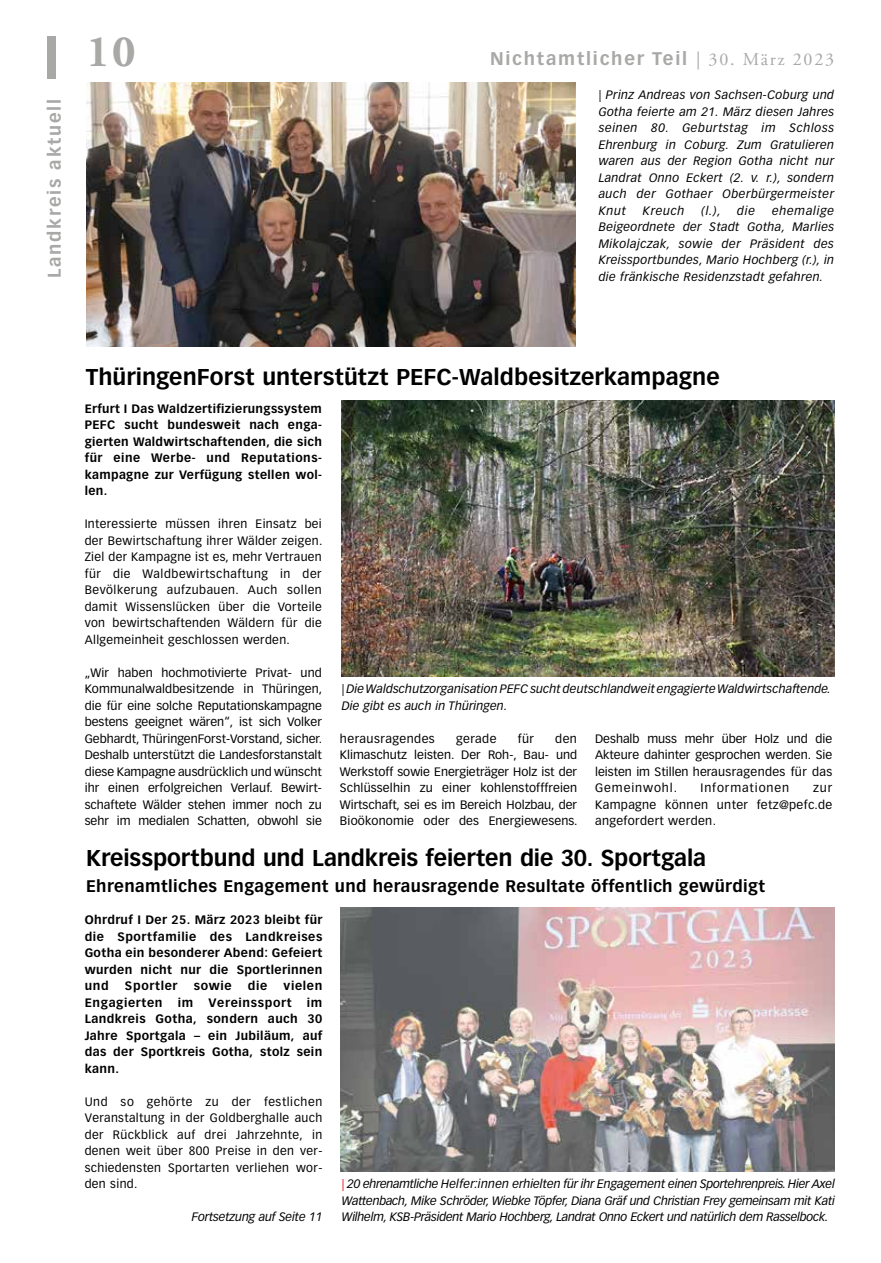
<style>
.page{position:relative;width:881px;height:1263px;background:#fff}
.page>*{position:absolute;margin:0;border:0;box-sizing:border-box;transform-origin:0 0}
.t1{font:700 45px "Adobe Garamond Pro";color:#a8a8a7}
.t2{font:700 22.5px "Vectora LT Pro";color:#000}
.t3{font:700 18px "Vectora LT Pro";letter-spacing:.1em;color:#a8a8a7}
.t4{font:700 16.5px "Vectora LH";letter-spacing:.025em;color:#000}
.t5{font:12px/16.5px "Vectora LT Pro";letter-spacing:.01em;color:#000;text-align:justify}
.t6{font:italic 12px/16.5px "Vectora LT Pro";letter-spacing:.01em;color:#000;text-align:justify}
.t7{font:700 12px/16.5px "Vectora LT Pro";letter-spacing:.03em;color:#000;text-align:justify}
.t8{font:700 12px "Vectora LT Pro";letter-spacing:.055em;color:#000}
.t9{font:italic 12px "Vectora LT Pro";letter-spacing:-.01em;color:#000}
.t10{font:12px "Vectora LT Pro";letter-spacing:.04em;color:#000}
.t11{font:12px "Vectora LT Pro";letter-spacing:.075em;color:#000}
.s1{font-family:"Adobe Garamond Pro";font-weight:400}
.s2{color:#e30613}
</style>
<div class="page">
<div style="left:47px;top:36px;width:8px;height:43px;background:#a8a8a7"></div>
<img style="left:86px;top:83px;width:489px;height:264px">
<img style="left:341px;top:400px;width:493px;height:277px">
<img style="left:340px;top:908px;width:494px;height:264px">
<h3 class="t3" style="left:43px;top:278px;width:181px;rotate:-90deg">Landkreis aktuell</h3>
<h1 class="t1" style="left:86px;top:25px;width:51px">10</h1>
<h3 class="t3" style="left:490px;top:47px;width:345px">Nichtamtlicher Teil <span class="s1">| 30. März 2023</span></h3>
<p class="t6" style="left:598px;top:87px;width:237px">| Prinz Andreas von Sachsen-Coburg und Gotha feierte am 21. März diesen Jahres seinen 80. Geburtstag im Schloss Ehrenburg in Coburg. Zum Gratulieren waren aus der Region Gotha nicht nur Landrat Onno Eckert (2. v. r.), sondern auch der Gothaer Oberbürgermeister Knut</p>
<p class="t6" style="left:598px;top:202px;width:237px;text-indent:173px">ehemalige Beigeordnete der Stadt Gotha, Marlies Mikolajczak, sowie der Präsident des Kreissportbundes, Mario Hochberg (r.), in die fränkische Residenzstadt gefahren.</p>
<p class="t6" style="left:642px;top:202px;width:43px">Kreuch</p>
<p class="t6" style="left:701px;top:202px;width:21px">(l.),</p>
<p class="t6" style="left:737px;top:202px;width:19px">die</p>
<h2 class="t2" style="left:86px;top:363px;width:635px">ThüringenForst unterstützt PEFC-Waldbesitzerkampagne</h2>
<p class="t7" style="left:85px;top:400px;width:238px">Erfurt I Das Waldzertifizierungssystem PEFC sucht bundesweit nach enga&shy;gierten Waldwirtschaftenden, die sich für eine Werbe- und Reputations&shy;kampagne zur Verfügung stellen wol&shy;len.</p>
<p class="t5" style="left:85px;top:516px;width:239px">Interessierte müssen ihren Einsatz bei der Bewirtschaftung ihrer Wälder zeigen.<br>Ziel der Kampagne ist es, mehr Vertrauen für die Waldbewirtschaftung in der Bevölkerung aufzubauen. Auch sollen damit Wissenslücken über die Vorteile von bewirtschaftenden Wäldern für die Allgemeinheit geschlossen werden.</p>
<p class="t5" style="left:85px;top:664px;width:239px;text-align:left">„Wir haben hochmotivierte Privat- und Kommunalwaldbesitzende in Thüringen, die für eine solche Reputationskampagne bestens geeignet wären“, ist sich Volker Gebhardt, ThüringenForst-Vorstand, sicher.<br>Deshalb unterstützt die Landesforstanstalt diese Kampagne ausdrücklich und wünscht ihr einen erfolgreichen Verlauf. Bewirt&shy;schaftete Wälder stehen immer noch zu sehr im medialen Schatten, obwohl sie</p>
<p class="t6" style="left:341px;top:681px;width:490px">| Die Waldschutzorganisation PEFC sucht deutschlandweit engagierte Waldwirtschaftende.<br>Die gibt es auch in Thüringen.</p>
<p class="t10" style="left:340px;top:731px;width:96px">herausragendes</p>
<p class="t5" style="left:456px;top:730px;width:42px">gerade</p>
<p class="t5" style="left:517px;top:730px;width:18px">für</p>
<p class="t5" style="left:340px;top:730px;width:239px;text-indent:215px">den Klimaschutz leisten. Der Roh-, Bau- und Werkstoff sowie Energieträger Holz ist der Schlüsselhin zu einer kohlenstofffreien Wirtschaft, sei es im Bereich Holzbau, der Bioökonomie oder des Energiewesens.</p>
<p class="t5" style="left:595px;top:730px;width:238px">Deshalb muss mehr über Holz und die Akteure dahinter gesprochen werden. Sie leisten im Stillen herausragendes für das Gemeinwohl.</p>
<p class="t11" style="left:700px;top:781px;width:90px">Informationen</p>
<p class="t5" style="left:595px;top:780px;width:239px;text-indent:218px">zur Kampagne können unter fetz@pefc.de angefordert werden.</p>
<h2 class="t2" style="left:86px;top:845px;width:621px">Kreissportbund und Landkreis feierten die 30. Sportgala</h2>
<h3 class="t4" style="left:86px;top:876px;width:680px">Ehrenamtliches Engagement und herausragende Resultate öffentlich gewürdigt</h3>
<p class="t7" style="left:85px;top:912px;width:239px">Ohrdruf I Der 25. März 2023 bleibt für die Sportfamilie des Landkreises Gotha ein besonderer Abend: Gefeiert wurden nicht nur die Sportlerinnen und</p>
<p class="t8" style="left:125px;top:979px;width:54px">Sportler</p>
<p class="t7" style="left:194px;top:978px;width:39px">sowie</p>
<p class="t7" style="left:248px;top:978px;width:21px">die</p>
<p class="t7" style="left:283px;top:978px;width:40px">vielen</p>
<p class="t8" style="left:85px;top:995px;width:79px">Engagierten</p>
<p class="t7" style="left:178px;top:994px;width:17px">im</p>
<p class="t8" style="left:208px;top:995px;width:85px">Vereinssport</p>
<p class="t7" style="left:85px;top:994px;width:239px;text-indent:222px">im Landkreis Gotha, sondern auch 30<br>Jahre Sportgala – ein Jubiläum, auf das der Sportkreis Gotha, stolz sein kann.</p>
<p class="t5" style="left:85px;top:1093px;width:239px">Und so gehörte zu der festlichen Veranstaltung in der Goldberghalle auch der Rückblick auf drei Jahrzehnte, in denen weit über 800 Preise in den ver&shy;schiedensten Sportarten verliehen wor&shy;den sind.</p>
<p class="t9" style="left:192px;top:1210px;width:132px">Fortsetzung auf Seite 11</p>
<p class="t6" style="left:342px;top:1176px;width:494px"><span class="s2">|</span> 20 ehrenamtliche Helfer:innen erhielten für ihr Engagement einen Sportehrenpreis. Hier Axel Wattenbach, Mike Schröder, Wiebke Töpfer, Diana Gräf und Christian Frey gemeinsam mit Kati Wilhelm, KSB-Präsident Mario Hochberg, Landrat Onno Eckert und natürlich dem Rasselbock.</p>
</div>
